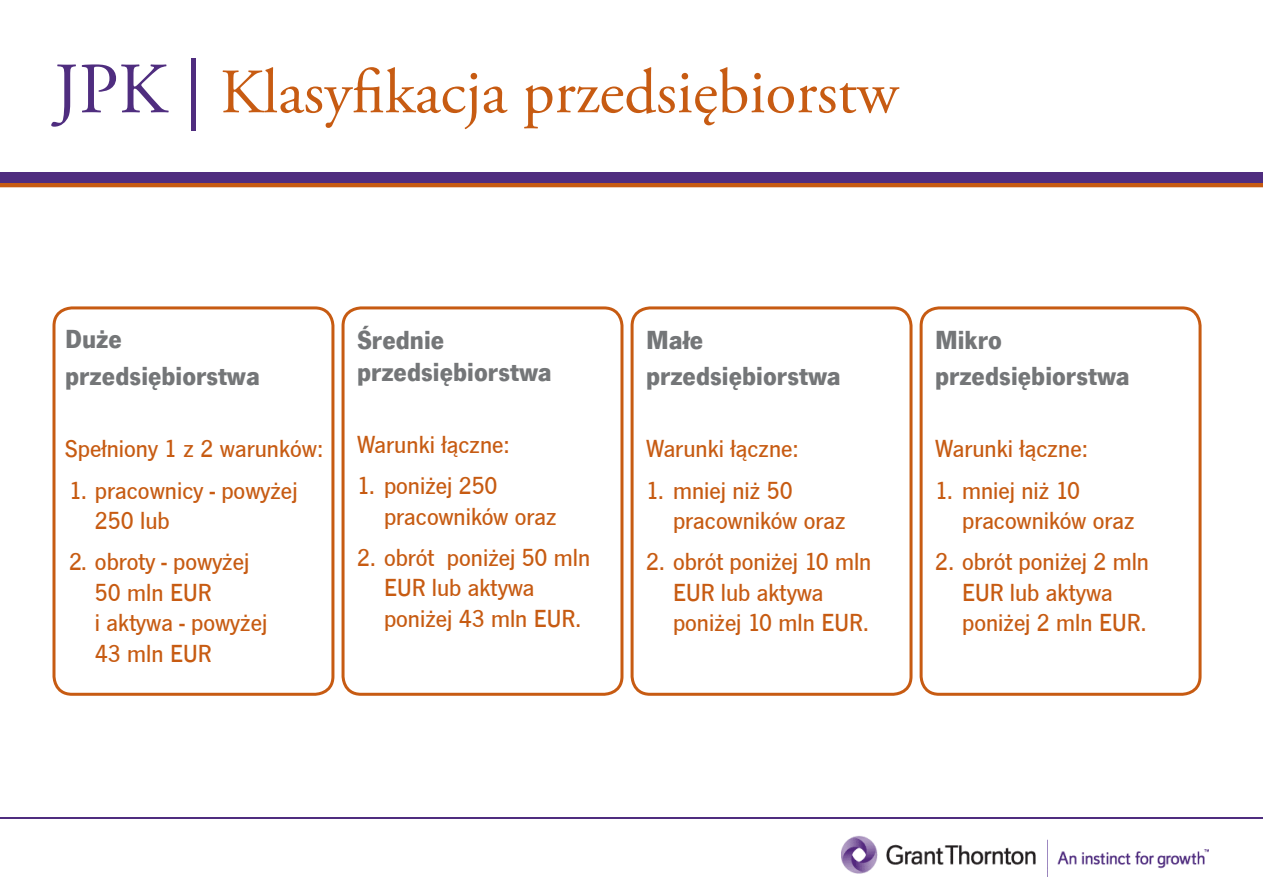
<style>
.page{position:relative;width:1263px;height:893px;background:#fff}
.page>*{position:absolute;margin:0;border:0;box-sizing:border-box;transform-origin:0 0}
.t1{font:63px "Adobe Garamond Pro";color:#c75b12}
.t2{font:700 27px/36.9px "News Got TCE";color:#747678}
.t3{font:500 25.5px/30.6px "News Got TCE";color:#c75b12}
.s1{font-size:72px;color:#4f2d7f}
</style>
<div class="page">
<img style="left:841px;top:835px;width:367px;height:41px">
<hr style="left:0;top:183px;width:1263px;height:4px;background:#c75b12">
<div style="left:0;top:172px;width:1263px;height:11px;background:#4f2d7f"></div>
<hr style="left:0;top:817px;width:1263px;height:2px;background:#4f2d7f">
<div style="left:52px;top:306px;width:282px;height:390px;border:3px solid #c75b12;border-radius:18px"></div>
<div style="left:342px;top:306px;width:281px;height:390px;border:3px solid #c75b12;border-radius:18px"></div>
<div style="left:630px;top:306px;width:282px;height:390px;border:3px solid #c75b12;border-radius:18px"></div>
<div style="left:919px;top:306px;width:282px;height:390px;border:3px solid #c75b12;border-radius:18px"></div>
<h1 class="t1" style="left:54px;top:54px;width:846px"><span class="s1">JPK |</span> Klasyfikacja przedsiębiorstw</h1>
<p class="t2" style="left:65px;top:321px;width:196px">Duże przedsiębiorstwa</p>
<p class="t3" style="left:65px;top:434px;width:260px">Spełniony 1 z 2 warunków:</p>
<p class="t3" style="left:95px;top:475px;width:204px;text-indent:-26px">1. pracownicy - powyżej<br>250 lub</p>
<p class="t3" style="left:95px;top:547px;width:174px;text-indent:-26px">2. obroty - powyżej<br>50 mln EUR<br>i aktywa - powyżej<br>43 mln EUR</p>
<p class="t2" style="left:357px;top:323px;width:196px;line-height:32.4px">Średnie przedsiębiorstwa</p>
<p class="t3" style="left:357px;top:430px;width:154px">Warunki łączne:</p>
<p class="t3" style="left:384px;top:471px;width:174px;text-indent:-27px">1. poniżej 250 pracowników oraz</p>
<p class="t3" style="left:384px;top:542px;width:208px;text-indent:-27px">2. obrót poniżej 50 mln<br>EUR lub aktywa poniżej 43 mln EUR.</p>
<p class="t2" style="left:646px;top:321px;width:196px">Małe przedsiębiorstwa</p>
<p class="t3" style="left:646px;top:434px;width:154px">Warunki łączne:</p>
<p class="t3" style="left:673px;top:475px;width:174px;text-indent:-27px">1. mniej niż 50 pracowników oraz</p>
<p class="t3" style="left:673px;top:547px;width:200px;text-indent:-27px">2. obrót poniżej 10 mln<br>EUR lub aktywa poniżej 10 mln EUR.</p>
<p class="t2" style="left:935px;top:321px;width:196px">Mikro przedsiębiorstwa</p>
<p class="t3" style="left:935px;top:434px;width:154px">Warunki łączne:</p>
<p class="t3" style="left:962px;top:475px;width:174px;text-indent:-27px">1. mniej niż 10 pracowników oraz</p>
<p class="t3" style="left:962px;top:547px;width:189px;text-indent:-27px">2. obrót poniżej 2 mln<br>EUR lub aktywa poniżej 2 mln EUR.</p>
</div>
